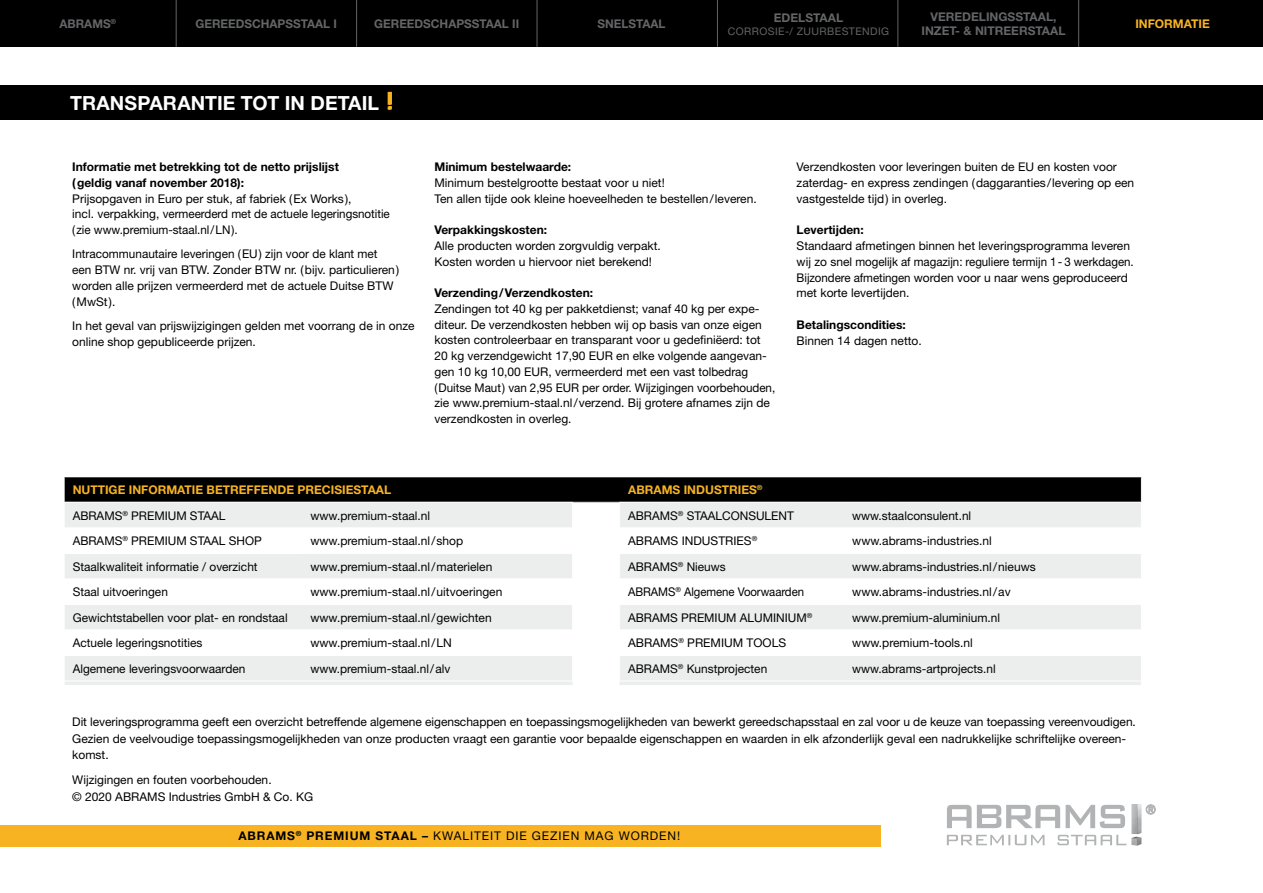
<style>
.page{position:relative;width:1263px;height:893px;background:#fff}
.page>*{position:absolute;margin:0;border:0;box-sizing:border-box;transform-origin:0 0}
.t1{font:700 19.5px "Helvetica Neue";letter-spacing:.005em;color:#fff}
.t2{font:12px/15.8px "Helvetica Neue";color:#000}
.t3{font:700 12px/15.8px "Helvetica Neue";color:#000}
.t4{font:700 12px/14.4px "Helvetica Neue";color:#646567;text-align:center}
.t5{font:700 12px "Helvetica Neue";color:#f8b322}
.t6{font:12px "Helvetica Neue";letter-spacing:.075em;color:#000}
.t7{font:12px "Helvetica Neue";color:#000;scale:.95 1}
.t8{font:10.5px "Helvetica Neue";letter-spacing:.04em;color:#646567}
.t9{font:700 7.05px "Helvetica Neue";color:#646567}
.s1{font-weight:700}
</style>
<div class="page">
<div style="left:0;top:0;width:1263px;height:47px;background:#000"></div>
<hr style="left:176px;top:0;width:1px;height:47px;background:#646567">
<hr style="left:356px;top:0;width:1px;height:47px;background:#646567">
<hr style="left:537px;top:0;width:1px;height:47px;background:#646567">
<hr style="left:717px;top:0;width:1px;height:47px;background:#646567">
<hr style="left:897px;top:0;width:1px;height:47px;background:#646567">
<hr style="left:1078px;top:0;width:1px;height:47px;background:#646567">
<div style="left:0;top:825px;width:880px;height:21px;background:#f8b322"></div>
<img style="left:1131px;top:804px;width:11px;height:42px">
<svg style="left:947px;top:804px;width:178px;height:24px"></svg>
<svg style="left:946px;top:835px;width:180px;height:11px"></svg>
<svg style="left:1146px;top:804px;width:10px;height:10px"></svg>
<div style="left:0;top:85px;width:1263px;height:34px;background:#000"></div>
<svg style="left:388px;top:92px;width:4px;height:18px"></svg>
<div style="left:64px;top:477px;width:1077px;height:25px;background:#000"></div>
<div style="left:65px;top:503px;width:508px;height:182px;background:#eceded"></div>
<svg style="left:65px;top:528px;width:507px;height:127px"></svg>
<hr style="left:64px;top:527px;width:238px;height:1px;background:#fff">
<hr style="left:302px;top:527px;width:271px;height:1px;background:#fff">
<hr style="left:64px;top:553px;width:238px;height:1px;background:#fff">
<hr style="left:302px;top:553px;width:271px;height:1px;background:#fff">
<hr style="left:64px;top:578px;width:238px;height:1px;background:#fff">
<hr style="left:302px;top:578px;width:271px;height:1px;background:#fff">
<hr style="left:64px;top:604px;width:238px;height:1px;background:#fff">
<hr style="left:302px;top:604px;width:271px;height:1px;background:#fff">
<hr style="left:64px;top:629px;width:238px;height:1px;background:#fff">
<hr style="left:302px;top:629px;width:271px;height:1px;background:#fff">
<hr style="left:64px;top:655px;width:238px;height:1px;background:#fff">
<hr style="left:302px;top:655px;width:271px;height:1px;background:#fff">
<hr style="left:64px;top:681px;width:238px;height:1px;background:#fff">
<hr style="left:302px;top:681px;width:271px;height:1px;background:#fff">
<svg style="left:64px;top:477px;width:1px;height:25px"></svg>
<svg style="left:572px;top:503px;width:1px;height:178px"></svg>
<div style="left:620px;top:503px;width:521px;height:182px;background:#eceded"></div>
<svg style="left:620px;top:528px;width:521px;height:127px"></svg>
<hr style="left:619px;top:527px;width:225px;height:1px;background:#fff">
<hr style="left:844px;top:527px;width:298px;height:1px;background:#fff">
<hr style="left:619px;top:553px;width:225px;height:1px;background:#fff">
<hr style="left:844px;top:553px;width:298px;height:1px;background:#fff">
<hr style="left:619px;top:578px;width:225px;height:1px;background:#fff">
<hr style="left:844px;top:578px;width:298px;height:1px;background:#fff">
<hr style="left:619px;top:604px;width:225px;height:1px;background:#fff">
<hr style="left:844px;top:604px;width:298px;height:1px;background:#fff">
<svg style="left:1141px;top:477px;width:1px;height:26px"></svg>
<hr style="left:619px;top:629px;width:225px;height:1px;background:#fff">
<hr style="left:844px;top:629px;width:298px;height:1px;background:#fff">
<hr style="left:619px;top:655px;width:225px;height:1px;background:#fff">
<hr style="left:844px;top:655px;width:298px;height:1px;background:#fff">
<hr style="left:619px;top:681px;width:225px;height:1px;background:#fff">
<hr style="left:844px;top:681px;width:298px;height:1px;background:#fff">
<p class="t4" style="left:921px;top:9px;width:145px">VEREDELINGSSTAAL,<br>INZET- &amp; NITREERSTAAL</p>
<p class="t9" style="left:111px;top:17px;width:7px">®</p>
<p class="t4" style="left:774px;top:10px;width:71px">EDELSTAAL</p>
<p class="t8" style="left:728px;top:25px;width:163px">CORROSIE-/ ZUURBESTENDIG</p>
<p class="t4" style="left:59px;top:17px;width:53px">ABRAMS</p>
<p class="t4" style="left:195px;top:17px;width:143px">GEREEDSCHAPSSTAAL I</p>
<p class="t4" style="left:374px;top:17px;width:146px">GEREEDSCHAPSSTAAL II</p>
<p class="t4" style="left:597px;top:17px;width:69px">SNELSTAAL</p>
<p class="t5" style="left:1135px;top:17px;width:76px">INFORMATIE</p>
<h1 class="t1" style="left:70px;top:91px;width:310px">TRANSPARANTIE TOT IN DETAIL</h1>
<p class="t3" style="left:72px;top:159px;width:268px">Informatie met betrekking tot de netto prijslijst (geldig vanaf november 2018):</p>
<p class="t2" style="left:72px;top:190px;width:319px">Prijsopgaven in Euro per stuk, af fabriek (Ex Works),<br>incl. verpakking, vermeerderd met de actuele legeringsnotitie (zie www.premium-staal.nl/LN).</p>
<p class="t2" style="left:72px;top:246px;width:328px">Intracommunautaire leveringen (EU) zijn voor de klant met een BTW nr. vrij van BTW. Zonder BTW nr. (bijv. particulieren) worden alle prijzen vermeerderd met de actuele Duitse BTW (MwSt).</p>
<p class="t2" style="left:72px;top:318px;width:344px">In het geval van prijswijzigingen gelden met voorrang de in onze online shop gepubliceerde prijzen.</p>
<p class="t3" style="left:434px;top:159px;width:138px">Minimum bestelwaarde:</p>
<p class="t2" style="left:434px;top:175px;width:324px">Minimum bestelgrootte bestaat voor u niet!<br>Ten allen tijde ook kleine hoeveelheden te bestellen/leveren.</p>
<p class="t3" style="left:434px;top:222px;width:114px">Verpakkingskosten:</p>
<p class="t2" style="left:434px;top:238px;width:228px">Alle producten worden zorgvuldig verpakt.<br>Kosten worden u hiervoor niet berekend!</p>
<p class="t3" style="left:434px;top:285px;width:160px">Verzending/Verzendkosten:</p>
<p class="t2" style="left:434px;top:301px;width:342px">Zendingen tot 40 kg per pakketdienst; vanaf 40 kg per expe&shy;diteur. De verzendkosten hebben wij op basis van onze eigen kosten controleerbaar en transparant voor u gedefiniëerd: tot 20 kg verzendgewicht 17,90 EUR en elke volgende aangevan&shy;gen 10 kg 10,00 EUR, vermeerderd met een vast tolbedrag (Duitse Maut) van 2,95 EUR per order. Wijzigingen voorbehouden, zie www.premium-staal.nl/verzend. Bij grotere afnames zijn de verzendkosten in overleg.</p>
<p class="t2" style="left:797px;top:159px;width:339px">Verzendkosten voor leveringen buiten de EU en kosten voor zaterdag- en express zendingen (daggaranties/levering op een vastgestelde tijd) in overleg.</p>
<p class="t3" style="left:797px;top:222px;width:69px">Levertijden:</p>
<p class="t2" style="left:797px;top:238px;width:339px">Standaard afmetingen binnen het leveringsprogramma leveren wij zo snel mogelijk af magazijn: reguliere termijn 1- 3 werkdagen.<br>Bijzondere afmetingen worden voor u naar wens geproduceerd met korte levertijden.</p>
<p class="t3" style="left:797px;top:316px;width:111px">Betalingscondities:</p>
<p class="t2" style="left:797px;top:332px;width:127px">Binnen 14 dagen netto.</p>
<p class="t5" style="left:73px;top:483px;width:320px">NUTTIGE INFORMATIE BETREFFENDE PRECISIESTAAL</p>
<p class="t5" style="left:628px;top:483px;width:136px">ABRAMS INDUSTRIES<sup>®</sup></p>
<p class="t2" style="left:73px;top:507px;width:154px">ABRAMS<sup>®</sup> PREMIUM STAAL</p>
<p class="t2" style="left:310px;top:507px;width:121px">www.premium-staal.nl</p>
<p class="t2" style="left:73px;top:533px;width:191px">ABRAMS<sup>®</sup> PREMIUM STAAL SHOP</p>
<p class="t2" style="left:310px;top:533px;width:154px">www.premium-staal.nl/shop</p>
<p class="t2" style="left:73px;top:558px;width:186px">Staalkwaliteit informatie / overzicht</p>
<p class="t2" style="left:310px;top:558px;width:183px">www.premium-staal.nl/materielen</p>
<p class="t2" style="left:73px;top:584px;width:97px">Staal uitvoeringen</p>
<p class="t2" style="left:310px;top:584px;width:193px">www.premium-staal.nl/uitvoeringen</p>
<p class="t2" style="left:73px;top:609px;width:216px">Gewichtstabellen voor plat- en rondstaal</p>
<p class="t2" style="left:310px;top:609px;width:183px">www.premium-staal.nl/gewichten</p>
<p class="t2" style="left:73px;top:635px;width:131px">Actuele legeringsnotities</p>
<p class="t2" style="left:310px;top:635px;width:143px">www.premium-staal.nl/LN</p>
<p class="t2" style="left:73px;top:660px;width:174px">Algemene leveringsvoorwaarden</p>
<p class="t2" style="left:310px;top:660px;width:141px">www.premium-staal.nl/alv</p>
<p class="t2" style="left:628px;top:507px;width:167px">ABRAMS<sup>®</sup> STAALCONSULENT</p>
<p class="t2" style="left:852px;top:507px;width:121px">www.staalconsulent.nl</p>
<p class="t2" style="left:628px;top:533px;width:131px">ABRAMS INDUSTRIES<sup>®</sup></p>
<p class="t2" style="left:852px;top:533px;width:141px">www.abrams-industries.nl</p>
<p class="t2" style="left:628px;top:558px;width:99px">ABRAMS<sup>®</sup> Nieuws</p>
<p class="t2" style="left:852px;top:558px;width:185px">www.abrams-industries.nl/nieuws</p>
<p class="t7" style="left:628px;top:585px;width:187px">ABRAMS<sup>®</sup> Algemene Voorwaarden</p>
<p class="t2" style="left:852px;top:584px;width:160px">www.abrams-industries.nl/av</p>
<p class="t2" style="left:628px;top:609px;width:186px">ABRAMS PREMIUM ALUMINIUM<sup>®</sup></p>
<p class="t2" style="left:852px;top:609px;width:149px">www.premium-aluminium.nl</p>
<p class="t2" style="left:628px;top:635px;width:160px">ABRAMS<sup>®</sup> PREMIUM TOOLS</p>
<p class="t2" style="left:852px;top:635px;width:122px">www.premium-tools.nl</p>
<p class="t2" style="left:628px;top:660px;width:141px">ABRAMS<sup>®</sup> Kunstprojecten</p>
<p class="t2" style="left:852px;top:660px;width:145px">www.abrams-artprojects.nl</p>
<p class="t2" style="left:72px;top:714px;width:1065px;line-height:16.5px">Dit leveringsprogramma geeft een overzicht betreffende algemene eigenschappen en toepassingsmogelijkheden van bewerkt gereedschapsstaal en zal voor u de keuze van toepassing vereenvoudigen.<br>Gezien de veelvoudige toepassingsmogelijkheden van onze producten vraagt een garantie voor bepaalde eigenschappen en waarden in elk afzonderlijk geval een nadrukkelijke schriftelijke overeen&shy;komst.</p>
<p class="t2" style="left:72px;top:772px;width:242px;line-height:16.5px">Wijzigingen en fouten voorbehouden.<br>© 2020 ABRAMS Industries GmbH &amp; Co. KG</p>
<p class="t6" style="left:238px;top:829px;width:443px"><span class="s1">ABRAMS</span><sup>®</sup> <span class="s1">PREMIUM STAAL –</span> KWALITEIT DIE GEZIEN MAG WORDEN!</p>
</div>
